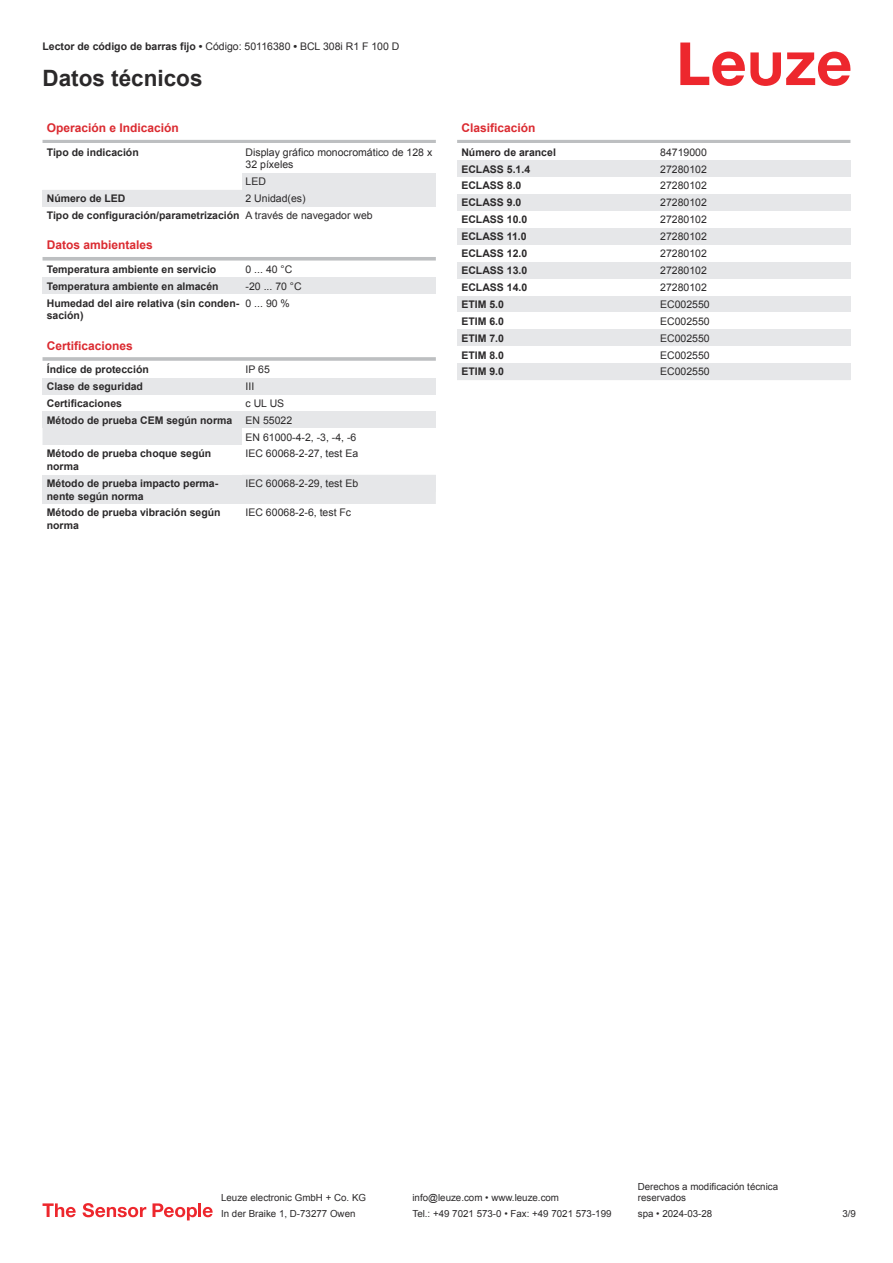
<style>
.page{position:relative;width:893px;height:1263px;background:#fff}
.page>*{position:absolute;margin:0;border:0;box-sizing:border-box;transform-origin:0 0}
.t1{font:700 22.5px "Arial";color:#2b292a}
.t2{font:700 12px "Arial";color:#db2a30}
.t3{font:700 10.5px/12.6px "Arial";color:#2b292a}
.t4{font:10.5px/12.6px "Arial";color:#2b292a}
.t5{font:9.75px/11.7px "Arial";color:#2b292a}
.s1{font-weight:700}
.s2{font-weight:400}
</style>
<div class="page">
<svg style="left:680px;top:43px;width:170px;height:43px"></svg>
<svg style="left:43px;top:428px;width:393px;height:76px;fill:#e6e7e9"></svg>
<hr style="left:43px;top:140px;width:393px;height:3px;background:#bdbfc1">
<div style="left:242px;top:173px;width:194px;height:17px;background:#e6e7e9"></div>
<div style="left:43px;top:190px;width:199px;height:17px;background:#e6e7e9"></div>
<div style="left:242px;top:190px;width:194px;height:17px;background:#e6e7e9"></div>
<svg style="left:43px;top:257px;width:393px;height:4px;fill:#bdbfc1"></svg>
<div style="left:43px;top:277px;width:199px;height:17px;background:#e6e7e9"></div>
<div style="left:242px;top:277px;width:194px;height:17px;background:#e6e7e9"></div>
<hr style="left:43px;top:357px;width:393px;height:4px;background:#c6c8ca">
<div style="left:43px;top:378px;width:199px;height:17px;background:#e6e7e9"></div>
<div style="left:242px;top:378px;width:194px;height:17px;background:#e6e7e9"></div>
<div style="left:43px;top:411px;width:199px;height:17px;background:#e6e7e9"></div>
<div style="left:242px;top:411px;width:194px;height:17px;background:#e6e7e9"></div>
<div style="left:242px;top:428px;width:194px;height:17px;background:#fff"></div>
<div style="left:43px;top:445px;width:199px;height:30px;background:#fff"></div>
<div style="left:242px;top:445px;width:194px;height:17px;background:#fff"></div>
<div style="left:43px;top:475px;width:199px;height:29px;background:#e6e7e9"></div>
<div style="left:242px;top:475px;width:194px;height:17px;background:#e6e7e9"></div>
<hr style="left:457px;top:140px;width:393px;height:3px;background:#bdbfc1">
<div style="left:457px;top:160px;width:200px;height:17px;background:#e6e7e9"></div>
<div style="left:657px;top:160px;width:193px;height:17px;background:#e6e7e9"></div>
<div style="left:457px;top:194px;width:200px;height:17px;background:#e6e7e9"></div>
<div style="left:657px;top:194px;width:193px;height:17px;background:#e6e7e9"></div>
<div style="left:457px;top:228px;width:200px;height:17px;background:#e6e7e9"></div>
<div style="left:657px;top:228px;width:193px;height:17px;background:#e6e7e9"></div>
<div style="left:457px;top:262px;width:200px;height:17px;background:#e6e7e9"></div>
<div style="left:657px;top:262px;width:193px;height:17px;background:#e6e7e9"></div>
<div style="left:457px;top:296px;width:200px;height:16px;background:#e6e7e9"></div>
<div style="left:657px;top:296px;width:193px;height:16px;background:#e6e7e9"></div>
<div style="left:457px;top:329px;width:200px;height:17px;background:#e6e7e9"></div>
<div style="left:657px;top:329px;width:193px;height:17px;background:#e6e7e9"></div>
<div style="left:457px;top:363px;width:200px;height:17px;background:#e6e7e9"></div>
<div style="left:657px;top:363px;width:193px;height:17px;background:#e6e7e9"></div>
<svg style="left:43px;top:1203px;width:33px;height:14px"></svg>
<svg style="left:83px;top:1203px;width:63px;height:14px"></svg>
<svg style="left:153px;top:1203px;width:44px;height:17px"></svg>
<hr style="left:198px;top:1203px;width:3px;height:14px;background:#ed272d">
<svg style="left:203px;top:1207px;width:10px;height:10px"></svg>
<p class="t4" style="left:43px;top:41px;width:358px"><span class="s1">Lector de código de barras fijo •</span> Código: 50116380 <span class="s1">•</span> BCL 308i R1 F 100 D</p>
<h1 class="t1" style="left:43px;top:70px;width:162px">Datos técnicos</h1>
<p class="t2" style="left:47px;top:123px;width:134px">Operación e Indicación</p>
<p class="t3" style="left:47px;top:147px;width:93px">Tipo de indicación</p>
<p class="t4" style="left:246px;top:147px;width:188px">Display gráfico monocromático de 128 x<br>32 píxeles</p>
<p class="t4" style="left:246px;top:176px;width:22px">LED</p>
<p class="t3" style="left:47px;top:193px;width:80px">Número de LED</p>
<p class="t3" style="left:47px;top:191px;width:328px;line-height:17px;text-indent:199px"><span class="s2">2 Unidad(es)<br></span>Tipo de configuración/parametrización <span class="s2">A través de navegador web</span></p>
<p class="t2" style="left:47px;top:241px;width:108px">Datos ambientales</p>
<p class="t3" style="left:47px;top:264px;width:171px">Temperatura ambiente en servicio</p>
<p class="t4" style="left:246px;top:264px;width:48px">0 ... 40 °C</p>
<p class="t3" style="left:47px;top:281px;width:173px">Temperatura ambiente en almacén</p>
<p class="t4" style="left:246px;top:281px;width:58px">-20 ... 70 °C</p>
<p class="t3" style="left:47px;top:298px;width:194px">Humedad del aire relativa (sin conden&shy;sación)</p>
<p class="t4" style="left:246px;top:298px;width:46px">0 ... 90 %</p>
<p class="t2" style="left:47px;top:341px;width:88px">Certificaciones</p>
<p class="t3" style="left:47px;top:364px;width:104px">Índice de protección</p>
<p class="t4" style="left:246px;top:364px;width:26px">IP 65</p>
<p class="t3" style="left:47px;top:381px;width:98px">Clase de seguridad</p>
<p class="t4" style="left:246px;top:381px;width:10px">III</p>
<p class="t3" style="left:47px;top:398px;width:77px">Certificaciones</p>
<p class="t4" style="left:246px;top:398px;width:40px">c UL US</p>
<p class="t3" style="left:47px;top:415px;width:187px">Método de prueba CEM según norma</p>
<p class="t4" style="left:246px;top:412px;width:112px;line-height:17px">EN 55022<br>EN 61000-4-2, -3, -4, -6</p>
<p class="t3" style="left:47px;top:448px;width:166px">Método de prueba choque según norma</p>
<p class="t4" style="left:246px;top:448px;width:114px">IEC 60068-2-27, test Ea</p>
<p class="t3" style="left:47px;top:478px;width:173px">Método de prueba impacto perma&shy;nente según norma</p>
<p class="t4" style="left:246px;top:478px;width:114px">IEC 60068-2-29, test Eb</p>
<p class="t3" style="left:47px;top:507px;width:175px">Método de prueba vibración según norma</p>
<p class="t4" style="left:246px;top:507px;width:107px">IEC 60068-2-6, test Fc</p>
<p class="t2" style="left:461px;top:123px;width:76px">Clasificación</p>
<p class="t3" style="left:461px;top:147px;width:96px">Número de arancel</p>
<p class="t4" style="left:660px;top:147px;width:48px">84719000</p>
<p class="t3" style="left:461px;top:164px;width:70px">ECLASS 5.1.4</p>
<p class="t4" style="left:660px;top:164px;width:48px">27280102</p>
<p class="t3" style="left:461px;top:180px;width:62px">ECLASS 8.0</p>
<p class="t4" style="left:660px;top:180px;width:48px">27280102</p>
<p class="t3" style="left:461px;top:197px;width:62px">ECLASS 9.0</p>
<p class="t4" style="left:660px;top:197px;width:48px">27280102</p>
<p class="t3" style="left:461px;top:214px;width:67px">ECLASS 10.0</p>
<p class="t4" style="left:660px;top:214px;width:48px">27280102</p>
<p class="t3" style="left:461px;top:231px;width:67px">ECLASS 11.0</p>
<p class="t4" style="left:660px;top:231px;width:48px">27280102</p>
<p class="t3" style="left:461px;top:248px;width:67px">ECLASS 12.0</p>
<p class="t4" style="left:660px;top:248px;width:48px">27280102</p>
<p class="t3" style="left:461px;top:265px;width:67px">ECLASS 13.0</p>
<p class="t4" style="left:660px;top:265px;width:48px">27280102</p>
<p class="t3" style="left:461px;top:282px;width:67px">ECLASS 14.0</p>
<p class="t4" style="left:660px;top:282px;width:48px">27280102</p>
<p class="t3" style="left:461px;top:299px;width:44px">ETIM 5.0</p>
<p class="t4" style="left:660px;top:299px;width:51px">EC002550</p>
<p class="t3" style="left:461px;top:316px;width:44px">ETIM 6.0</p>
<p class="t4" style="left:660px;top:316px;width:51px">EC002550</p>
<p class="t3" style="left:461px;top:333px;width:44px">ETIM 7.0</p>
<p class="t4" style="left:660px;top:333px;width:51px">EC002550</p>
<p class="t3" style="left:461px;top:349px;width:44px">ETIM 8.0</p>
<p class="t4" style="left:660px;top:349px;width:51px">EC002550</p>
<p class="t3" style="left:461px;top:366px;width:44px">ETIM 9.0</p>
<p class="t4" style="left:660px;top:366px;width:51px">EC002550</p>
<p class="t5" style="left:221px;top:1193px;width:146px">Leuze electronic GmbH + Co. KG</p>
<p class="t5" style="left:412px;top:1193px;width:148px">info@leuze.com • www.leuze.com</p>
<p class="t5" style="left:638px;top:1181px;width:142px">Derechos a modificación técnica reservados</p>
<p class="t5" style="left:221px;top:1209px;width:136px">In der Braike 1, D-73277 Owen</p>
<p class="t5" style="left:412px;top:1209px;width:201px">Tel.: +49 7021 573-0 • Fax: +49 7021 573-199</p>
<p class="t5" style="left:638px;top:1209px;width:76px">spa • 2024-03-28</p>
<p class="t5" style="left:842px;top:1209px;width:15px">3 /9</p>
</div>
